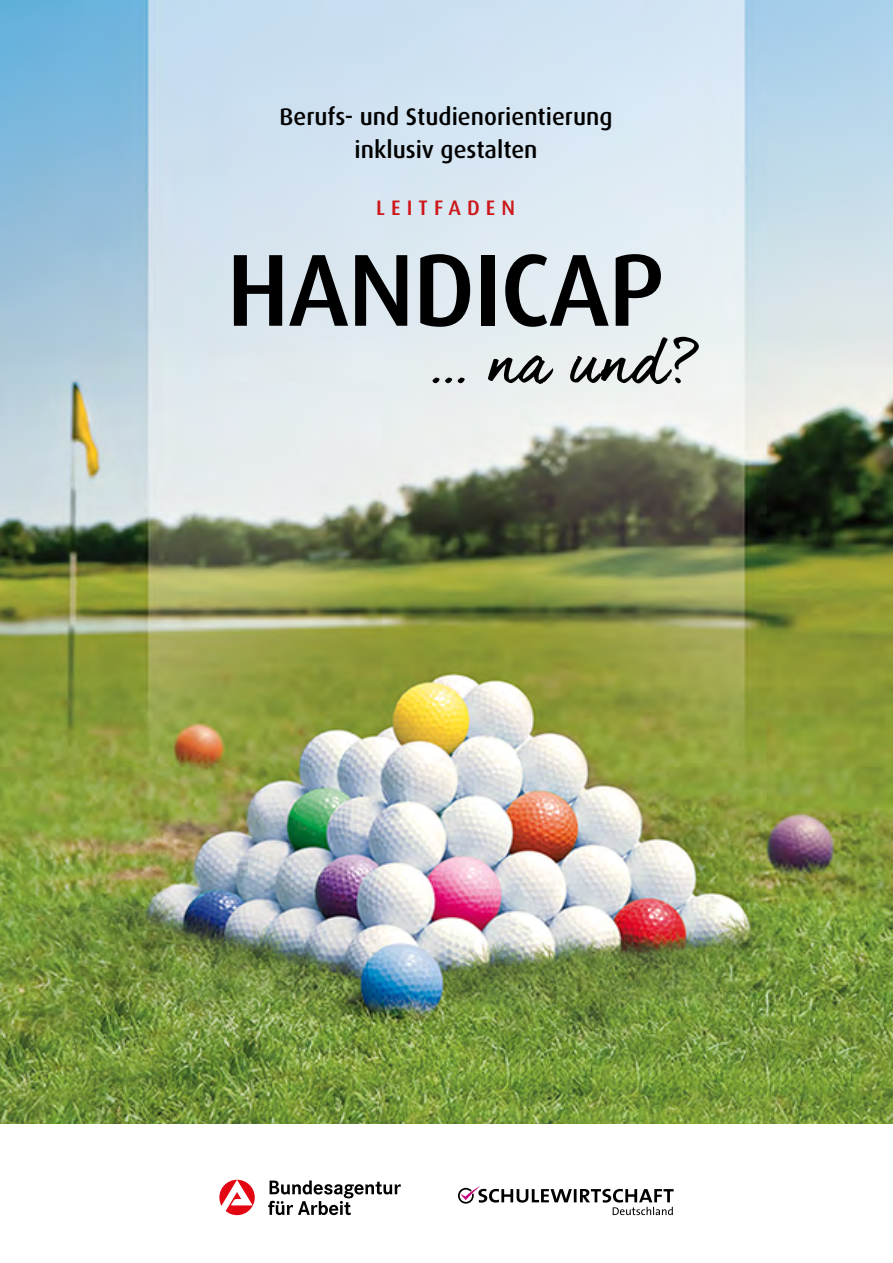
<style>
.page{position:relative;width:893px;height:1263px;background:#fff}
.page>*{position:absolute;margin:0;border:0;box-sizing:border-box;transform-origin:0 0}
.t1{font:500 102.6px "Dax";letter-spacing:-.015em;color:#000}
.t2{font:59.85px "dear Joe 6";color:#000}
.t3{font:500 24px/33px "Dax";color:#000;text-align:center}
.t4{font:500 21px "Dax";letter-spacing:.29em;color:#cd171a}
</style>
<div class="page">
<img style="left:0;top:0;width:893px;height:1123px">
<svg style="left:219px;top:1180px;width:36px;height:35px"></svg>
<svg style="left:268px;top:1180px;width:133px;height:35px"></svg>
<svg style="left:458px;top:1186px;width:216px;height:29px"></svg>
<h1 class="t3" style="left:280px;top:100px;width:335px">Berufs- und Studienorientierung inklusiv gestalten</h1>
<h2 class="t4" style="left:376px;top:196px;width:140px">LEITFADEN</h2>
<h3 class="t1" style="left:227px;top:233px;width:440px">HANDICAP</h3>
<h3 class="t2" style="left:429px;top:326px;width:269px">... na und?</h3>
</div>
